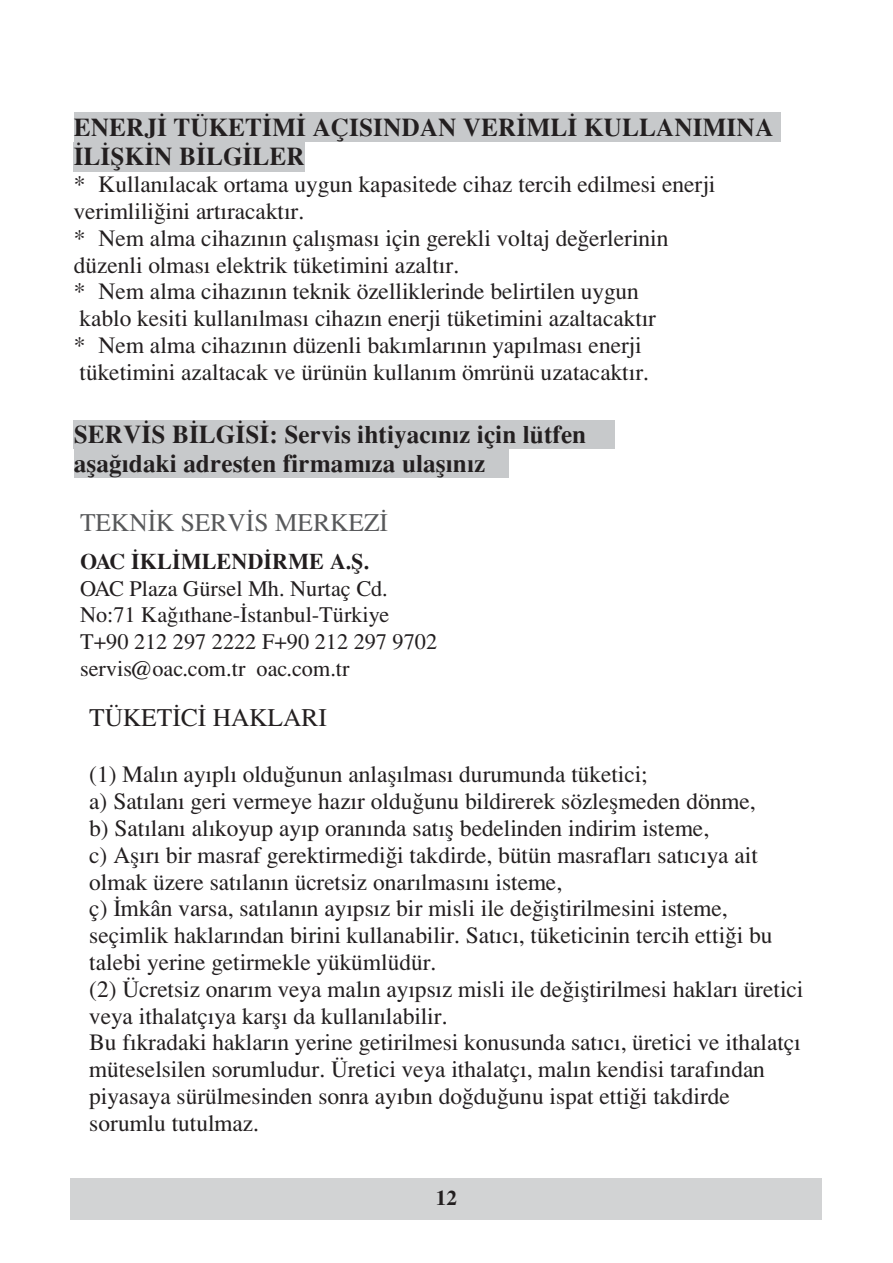
<style>
.page{position:relative;width:893px;height:1263px;background:#fff}
.page>*{position:absolute;margin:0;border:0;box-sizing:border-box;transform-origin:0 0}
.t1{font:25.5px/29.2px "Times Bold Tr";color:#231f20}
.t2{font:25.5px "Times Normal Tr";color:#58595b}
.t3{font:25.5px "Times Normal Tr";color:#231f20}
.t4{font:23.4px/26.8px "Times Normal Tr";color:#231f20}
.t5{font:22.2px/26.7px "Times Normal Tr";color:#221e1f}
.t6{font:22.2px "Times Bold Tr";color:#221e1f}
.t7{font:21.15px "Times Bold Tr";color:#231f20}
</style>
<div class="page">
<div style="left:74px;top:419px;width:541px;height:30px;background:#c7c9cb"></div>
<div style="left:74px;top:449px;width:434px;height:29px;background:#c7c9cb"></div>
<div style="left:74px;top:113px;width:706px;height:29px;background:#c7c9cb"></div>
<div style="left:74px;top:142px;width:231px;height:29px;background:#c7c9cb"></div>
<div style="left:71px;top:1178px;width:751px;height:42px;background:#d2d3d4"></div>
<p class="t1" style="left:74px;top:115px;width:701px">ENERJİ TÜKETİMİ AÇISINDAN VERİMLİ KULLANIMINA<br>İLİŞKİN BİLGİLER</p>
<p class="t4" style="left:74px;top:174px;width:643px">* Kullanılacak ortama uygun kapasitede cihaz tercih edilmesi enerji verimliliğini artıracaktır.<br>* Nem alma cihazının çalışması için gerekli voltaj değerlerinin düzenli olması elektrik tüketimini azaltır.<br>* Nem alma cihazının teknik özelliklerinde belirtilen uygun<br>kablo kesiti kullanılması cihazın enerji tüketimini azaltacaktır<br>* Nem alma cihazının düzenli bakımlarının yapılması enerji tüketimini azaltacak ve ürünün kullanım ömrünü uzatacaktır.</p>
<p class="t1" style="left:74px;top:422px;width:514px">SERVİS BİLGİSİ: Servis ihtiyacınız için lütfen</p>
<p class="t1" style="left:74px;top:451px;width:413px">aşağıdaki adresten firmamıza ulaşınız</p>
<p class="t2" style="left:80px;top:514px;width:309px">TEKNİK SERVİS MERKEZİ</p>
<p class="t6" style="left:80px;top:554px;width:291px">OAC İKLİMLENDİRME A.Ş.</p>
<p class="t5" style="left:80px;top:578px;width:359px">OAC Plaza Gürsel Mh. Nurtaç Cd.<br>No:71 Kağıthane-İstanbul-Türkiye T+90 212 297 2222 F+90 212 297 9702 servis@oac.com.tr oac.com.tr</p>
<p class="t3" style="left:89px;top:710px;width:239px">TÜKETİCİ HAKLARI</p>
<p class="t4" style="left:89px;top:764px;width:715px">(1) Malın ayıplı olduğunun anlaşılması durumunda tüketici;<br>a) Satılanı geri vermeye hazır olduğunu bildirerek sözleşmeden dönme,<br>b) Satılanı alıkoyup ayıp oranında satış bedelinden indirim isteme,<br>c) Aşırı bir masraf gerektirmediği takdirde, bütün masrafları satıcıya ait olmak üzere satılanın ücretsiz onarılmasını isteme,<br>ç) İmkân varsa, satılanın ayıpsız bir misli ile değiştirilmesini isteme, seçimlik haklarından birini kullanabilir. Satıcı, tüketicinin tercih ettiği bu talebi yerine getirmekle yükümlüdür.<br>(2) Ücretsiz onarım veya malın ayıpsız misli ile değiştirilmesi hakları üretici veya ithalatçıya karşı da kullanılabilir.<br>Bu fıkradaki hakların yerine getirilmesi konusunda satıcı, üretici ve ithalatçı müteselsilen sorumludur. Üretici veya ithalatçı, malın kendisi tarafından piyasaya sürülmesinden sonra ayıbın doğduğunu ispat ettiği takdirde sorumlu tutulmaz.</p>
<p class="t7" style="left:436px;top:1192px;width:23px">12</p>
</div>
